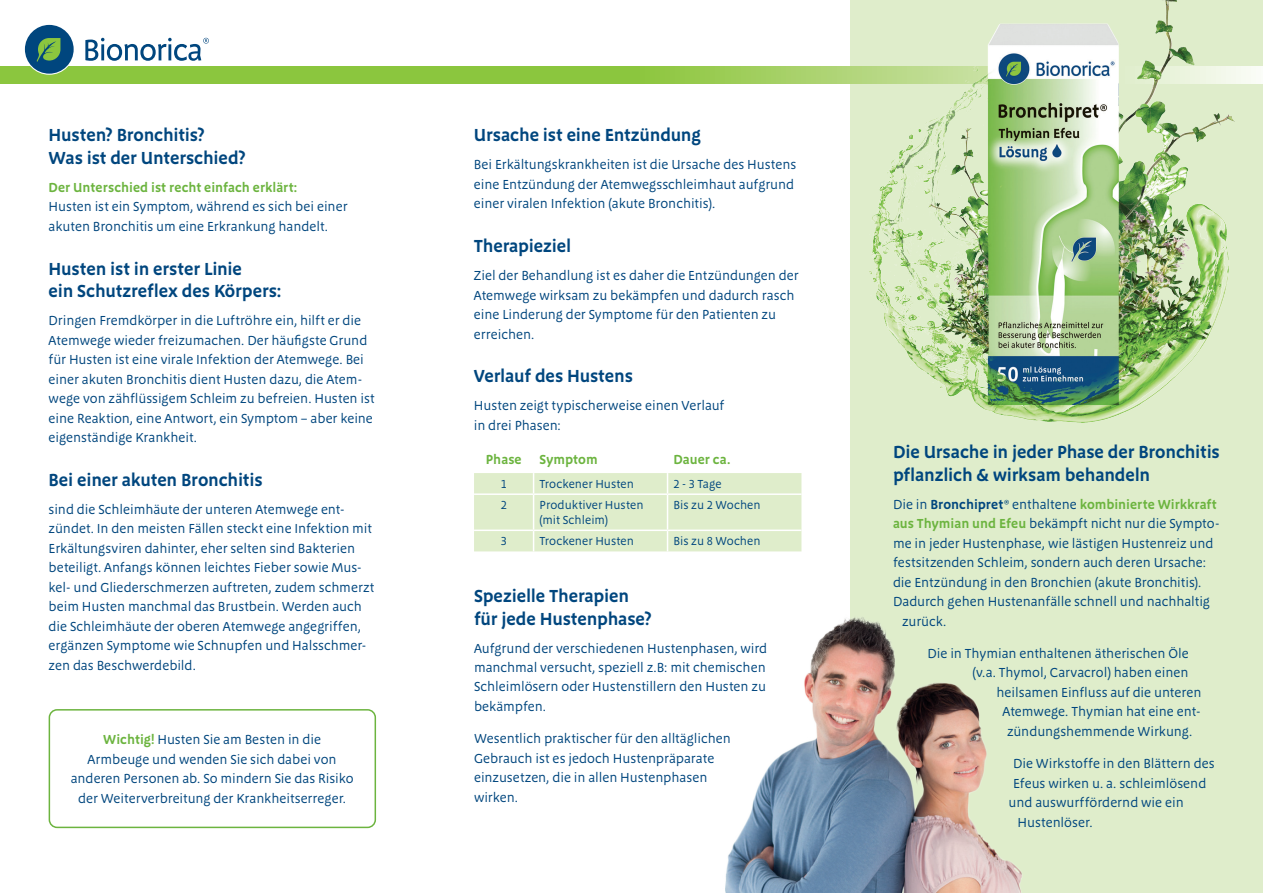
<style>
.page{position:relative;width:1263px;height:893px;background:#fff}
.page>*{position:absolute;margin:0;border:0;box-sizing:border-box;transform-origin:0 0}
.t1{font:600 18px/22.5px "Megano Pro";letter-spacing:-.01em;color:#00467e}
.t2{font:13.5px/19.5px "Megano Pro";letter-spacing:-.005em;color:#00467e}
.t3{font:600 13.5px "Megano Pro";color:#6cb43f}
.t4{font:12px/15px "Megano Pro";color:#00467e}
.s1{font-weight:600;color:#6cb43f}
.s2{font-weight:400;color:#00467e}
.s3{color:#00467e}
</style>
<div class="page">
<div style="left:850px;top:0;width:413px;height:893px;background:#dfedcb"></div>
<svg style="left:0;top:66px;width:1263px;height:17px;background:#91c848"></svg>
<svg style="left:24px;top:24px;width:51px;height:51px"></svg>
<div style="left:25px;top:25px;width:49px;height:49px;background:#00467e;border-radius:50%"></div>
<svg style="left:36px;top:38px;width:24px;height:24px"></svg>
<svg style="left:85px;top:38px;width:124px;height:23px"></svg>
<div style="left:49px;top:709px;width:327px;height:119px;border:2px solid #6cb43f;border-radius:8px"></div>
<div style="left:474px;top:473px;width:327px;height:78px;background:#dfedcb"></div>
<img style="left:850px;top:0;width:401px;height:423px">
<img style="left:725px;top:617px;width:297px;height:276px">
<h1 class="t1" style="left:49px;top:124px;width:199px">Husten? Bronchitis?<br>Was ist der Unterschied?</h1>
<p class="t3" style="left:49px;top:179px;width:250px">Der Unterschied ist recht einfach erklärt:</p>
<p class="t2" style="left:49px;top:197px;width:300px">Husten ist ein Symptom, während es sich bei einer akuten Bronchitis um eine Erkrankung handelt.</p>
<h1 class="t1" style="left:49px;top:257px;width:235px">Husten ist in erster Linie<br>ein Schutzreflex des Körpers:</h1>
<p class="t2" style="left:49px;top:311px;width:328px">Dringen Fremdkörper in die Luftröhre ein, hilft er die Atemwege wieder freizumachen. Der häufigste Grund für Husten ist eine virale Infektion der Atemwege. Bei einer akuten Bronchitis dient Husten dazu, die Atem&shy;wege von zähflüssigem Schleim zu befreien. Husten ist eine Reaktion, eine Antwort, ein Symptom – aber keine eigenständige Krankheit.</p>
<h1 class="t1" style="left:49px;top:469px;width:215px">Bei einer akuten Bronchitis</h1>
<p class="t2" style="left:49px;top:500px;width:327px">sind die Schleimhäute der unteren Atemwege ent&shy;zündet. In den meisten Fällen steckt eine Infektion mit Erkältungsviren dahinter, eher selten sind Bakterien beteiligt. Anfangs können leichtes Fieber sowie Mus&shy;kel- und Gliederschmerzen auftreten, zudem schmerzt beim Husten manchmal das Brustbein. Werden auch die Schleimhäute der oberen Atemwege angegriffen, ergänzen Symptome wie Schnupfen und Halsschmer&shy;zen das Beschwerdebild.</p>
<p class="t2" style="left:71px;top:730px;width:284px;text-align:center"><span class="s1">Wichtig!</span> Husten Sie am Besten in die Armbeuge und wenden Sie sich dabei von anderen Personen ab. So mindern Sie das Risiko der Weiterverbreitung der Krankheitserreger.</p>
<h1 class="t1" style="left:474px;top:124px;width:229px">Ursache ist eine Entzündung</h1>
<p class="t2" style="left:474px;top:155px;width:324px">Bei Erkältungskrankheiten ist die Ursache des Hustens eine Entzündung der Atemwegsschleimhaut aufgrund einer viralen Infektion (akute Bronchitis).</p>
<h1 class="t1" style="left:474px;top:235px;width:99px">Therapieziel</h1>
<p class="t2" style="left:474px;top:266px;width:326px">Ziel der Behandlung ist es daher die Entzündungen der Atemwege wirksam zu bekämpfen und dadurch rasch eine Linderung der Symptome für den Patienten zu erreichen.</p>
<h1 class="t1" style="left:474px;top:365px;width:161px">Verlauf des Hustens</h1>
<p class="t2" style="left:474px;top:396px;width:252px">Husten zeigt typischerweise einen Verlauf in drei Phasen:</p>
<p class="t3" style="left:486px;top:451px;width:37px">Phase</p>
<p class="t3" style="left:540px;top:451px;width:60px">Symptom</p>
<p class="t3" style="left:673px;top:451px;width:59px">Dauer ca.</p>
<p class="t4" style="left:501px;top:477px;width:7px">1</p>
<p class="t4" style="left:540px;top:477px;width:96px">Trockener Husten</p>
<p class="t4" style="left:673px;top:477px;width:50px">2 - 3 Tage</p>
<p class="t4" style="left:501px;top:498px;width:8px">2</p>
<p class="t4" style="left:540px;top:498px;width:106px">Produktiver Husten (mit Schleim)</p>
<p class="t4" style="left:673px;top:498px;width:89px">Bis zu 2 Wochen</p>
<p class="t4" style="left:501px;top:534px;width:8px">3</p>
<p class="t4" style="left:540px;top:534px;width:96px">Trockener Husten</p>
<p class="t4" style="left:673px;top:534px;width:89px">Bis zu 8 Wochen</p>
<h1 class="t1" style="left:474px;top:585px;width:179px">Spezielle Therapien für jede Hustenphase?</h1>
<p class="t2" style="left:474px;top:638px;width:295px;text-align:justify">Aufgrund der verschiedenen Hustenphasen, wird manchmal versucht, speziell z.B: mit chemischen Schleimlösern oder Hustenstillern den Husten zu bekämpfen.</p>
<p class="t2" style="left:474px;top:729px;width:258px">Wesentlich praktischer für den alltäglichen Gebrauch ist es jedoch Hustenpräparate einzusetzen, die in allen Hustenphasen wirken.</p>
<h1 class="t1" style="left:893px;top:441px;width:328px">Die Ursache in jeder Phase der Bronchitis pflanzlich &amp; wirksam behandeln</h1>
<p class="t3" style="left:893px;top:496px;width:325px"><span class="s2">Die in</span> <span class="s3">Bronchipret®</span> <span class="s2">enthaltene</span> kombinierte Wirkkraft</p>
<p class="t2" style="left:893px;top:514px;width:328px"><span class="s1">aus Thymian und Efeu</span> bekämpft nicht nur die Sympto-</p>
<p class="t2" style="left:893px;top:533px;width:322px">me in jeder Hustenphase, wie lästigen Hustenreiz und</p>
<p class="t2" style="left:893px;top:553px;width:314px">festsitzenden Schleim, sondern auch deren Ursache:</p>
<p class="t2" style="left:893px;top:572px;width:310px">die Entzündung in den Bronchien (akute Bronchitis).</p>
<p class="t2" style="left:893px;top:592px;width:319px">Dadurch gehen Hustenanfälle schnell und nachhaltig</p>
<p class="t2" style="left:902px;top:611px;width:46px">zurück.</p>
<p class="t2" style="left:927px;top:644px;width:263px">Die in Thymian enthaltenen ätherischen Öle</p>
<p class="t2" style="left:972px;top:663px;width:218px">(v.a. Thymol, Carvacrol) haben einen</p>
<p class="t2" style="left:996px;top:683px;width:206px">heilsamen Einfluss auf die unteren</p>
<p class="t2" style="left:1002px;top:702px;width:199px">Atemwege. Thymian hat eine ent-</p>
<p class="t2" style="left:1007px;top:721px;width:187px">zündungshemmende Wirkung.</p>
<p class="t2" style="left:1013px;top:754px;width:203px">Die Wirkstoffe in den Blättern des</p>
<p class="t2" style="left:1013px;top:773px;width:195px">Efeus wirken u. a. schleimlösend</p>
<p class="t2" style="left:1008px;top:793px;width:177px">und auswurffördernd wie ein</p>
<p class="t2" style="left:1017px;top:812px;width:77px">Hustenlöser.</p>
</div>
